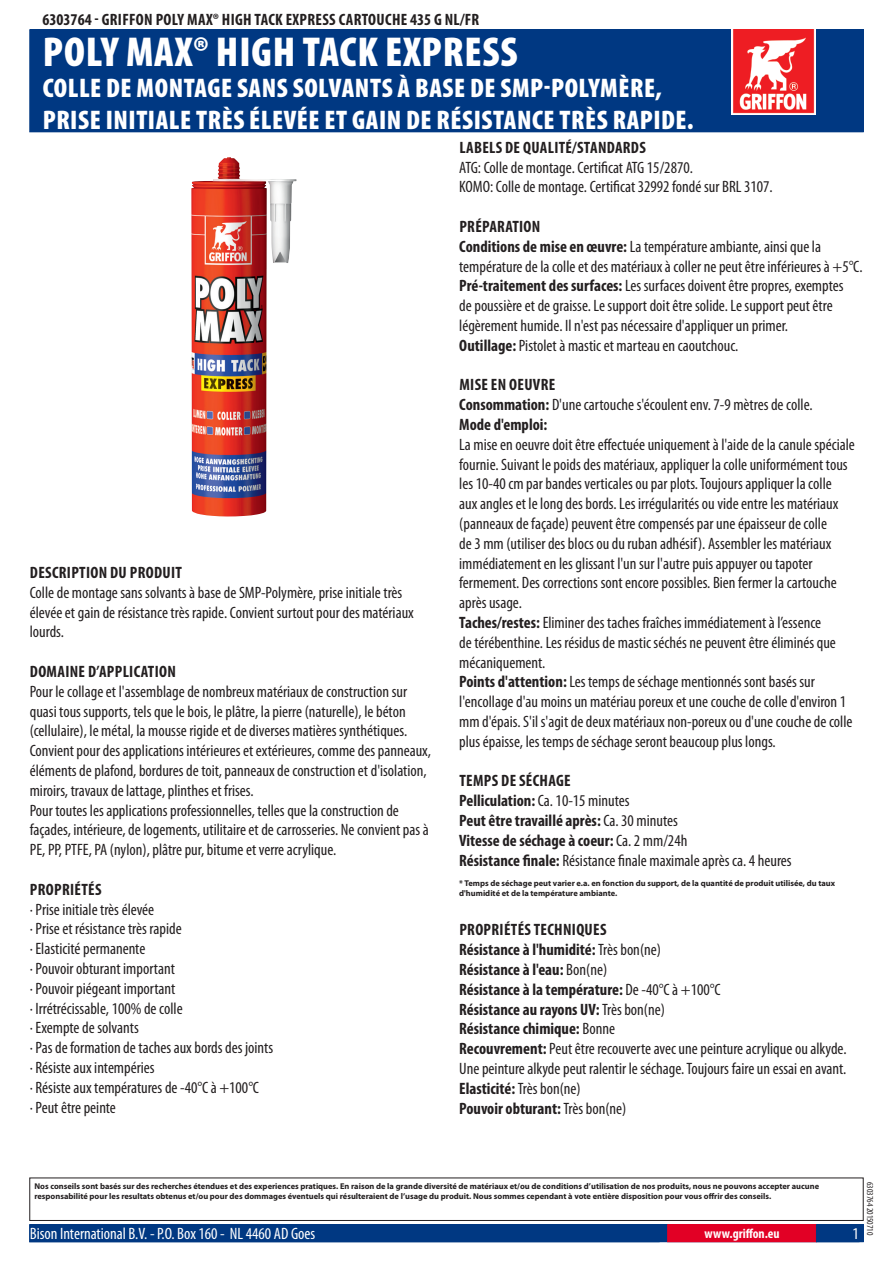
<style>
.page{position:relative;width:893px;height:1263px;background:#fff}
.page>*{position:absolute;margin:0;border:0;box-sizing:border-box;transform-origin:0 0}
.PageHeader{font:900 condensed 42px "Myriad Pro";letter-spacing:.02em;color:#fff}
.PageSubheader{font:900 condensed 27px/32.4px "Myriad Pro";letter-spacing:.02em;color:#fff}
.Regular{font:condensed 16.5px/19.8px "Myriad Pro";color:#231f20}
.Regular-2{font:700 condensed 16.5px "Myriad Pro";color:#231f20}
.TOCItem{font:700 condensed 16.5px "Myriad Pro";letter-spacing:.02em;color:#231f20}
.ContactData{font:condensed 16.5px "Myriad Pro";color:#fff}
.URL{font:700 condensed 13.5px "Myriad Pro";letter-spacing:.015em;color:#fff}
.Revisie{font:condensed 9px "Myriad Pro";color:#231f20}
.Disclaimer{font:700 8.4px/10.1px "Myriad Pro";color:#231f20}
.s1{font-weight:700}
.s2{font-weight:400}
</style>
<div class="page">
<div style="left:30px;top:30px;width:833px;height:102px;background:#003882"></div>
<img style="left:731px;top:30px;width:85px;height:85px">
<div style="left:29px;top:1177px;width:835px;height:44px;border:1px solid #231f20"></div>
<div style="left:30px;top:1225px;width:833px;height:17px;background:#003882"></div>
<div style="left:29px;top:1224px;width:835px;height:18px;border:1px solid #003882"></div>
<div style="left:668px;top:1225px;width:148px;height:17px;background:#e20025"></div>
<div style="left:667px;top:1224px;width:150px;height:18px;border:1px solid #e20025"></div>
<img style="left:191px;top:157px;width:106px;height:359px">
<p class="TOCItem" style="left:43px;top:9px;width:430px">6303764 - Griffon Poly Max® High Tack Express Cartouche 435 g NL/FR</p>
<p class="PageHeader" style="left:43px;top:25px;width:476px">POLY MAX® HIGH TACK EXPRESS</p>
<p class="PageSubheader" style="left:43px;top:71px;width:652px">COLLE DE MONTAGE SANS SOLVANTS À BASE DE SMP-POLYMÈRE,<br>PRISE INITIALE TRÈS ÉLEVÉE ET GAIN DE RÉSISTANCE TRÈS RAPIDE.</p>
<p class="TOCItem" style="left:30px;top:562px;width:152px">Description du produit</p>
<p class="Regular" style="left:30px;top:582px;width:386px">Colle de montage sans solvants à base de SMP-Polymère, prise initiale très élevée et gain de résistance très rapide. Convient surtout pour des matériaux lourds.</p>
<p class="TOCItem" style="left:30px;top:661px;width:147px">Domaine d’application</p>
<p class="Regular" style="left:30px;top:681px;width:379px;text-align:justify">Pour le collage et l'assemblage de nombreux matériaux de construction sur quasi tous supports, tels que le bois, le plâtre, la pierre (naturelle), le béton (cellulaire), le métal, la mousse rigide et de diverses matières synthétiques.</p>
<p class="Regular" style="left:30px;top:741px;width:403px">Convient pour des applications intérieures et extérieures, comme des panneaux, éléments de plafond, bordures de toit, panneaux de construction et d'isolation, miroirs, travaux de lattage, plinthes et frises.</p>
<p class="Regular" style="left:30px;top:800px;width:401px">Pour toutes les applications professionnelles, telles que la construction de façades, intérieure, de logements, utilitaire et de carrosseries. Ne convient pas à<br>PE, PP, PTFE, PA (nylon), plâtre pur, bitume et verre acrylique.</p>
<p class="TOCItem" style="left:30px;top:879px;width:73px">Propriétés</p>
<p class="Regular" style="left:30px;top:899px;width:126px">· Prise initiale très élevée</p>
<p class="Regular" style="left:30px;top:919px;width:153px">· Prise et résistance très rapide</p>
<p class="Regular" style="left:30px;top:939px;width:117px">· Elasticité permanente</p>
<p class="Regular" style="left:30px;top:958px;width:147px">· Pouvoir obturant important</p>
<p class="Regular" style="left:30px;top:978px;width:147px">· Pouvoir piégeant important</p>
<p class="Regular" style="left:30px;top:998px;width:154px">· Irrétrécissable, 1 00% de colle</p>
<p class="Regular" style="left:30px;top:1018px;width:111px">· Exempte de solvants</p>
<p class="Regular" style="left:30px;top:1038px;width:245px">· Pas de formation de taches aux bords des joints</p>
<p class="Regular" style="left:30px;top:1057px;width:126px">· Résiste aux intempéries</p>
<p class="Regular" style="left:30px;top:1077px;width:231px">· Résiste aux températures de -40°C à +1 00°C</p>
<p class="Regular" style="left:30px;top:1097px;width:88px">· Peut être peinte</p>
<p class="TOCItem" style="left:459px;top:137px;width:188px">Labels de qualité/Standards</p>
<p class="Regular" style="left:459px;top:157px;width:315px">ATG: Colle de montage. Certificat ATG 1 5/2870.<br>KOMO: Colle de montage. Certificat 32992 fondé sur BRL 31 07.</p>
<p class="TOCItem" style="left:459px;top:216px;width:83px">Préparation</p>
<p class="Regular" style="left:459px;top:236px;width:405px"><span class="s1">Conditions de mise en œuvre:</span> La température ambiante, ainsi que la température de la colle et des matériaux à coller ne peut être inférieures à +5°C.</p>
<p class="Regular" style="left:459px;top:276px;width:386px"><span class="s1">Pré-traitement des surfaces:</span> Les surfaces doivent être propres, exemptes de poussière et de graisse. Le support doit être solide. Le support peut être légèrement humide. Il n'est pas nécessaire d'appliquer un primer.</p>
<p class="Regular" style="left:459px;top:335px;width:281px"><span class="s1">Outillage:</span> Pistolet à mastic et marteau en caoutchouc.</p>
<p class="TOCItem" style="left:459px;top:374px;width:96px">Mise en oeuvre</p>
<p class="Regular" style="left:459px;top:395px;width:355px"><span class="s1">Consommation:</span> D'une cartouche s'écoulent env. 7-9 mètres de colle.</p>
<p class="Regular-2" style="left:459px;top:414px;width:90px">Mode d'emploi:</p>
<p class="Regular" style="left:459px;top:434px;width:397px">La mise en oeuvre doit être effectuée uniquement à l'aide de la canule spéciale fournie. Suivant le poids des matériaux, appliquer la colle uniformément tous les 1 0-40 cm par bandes verticales ou par plots. Toujours appliquer la colle<br>aux angles et le long des bords. Les irrégularités ou vide entre les matériaux (panneaux de façade) peuvent être compensés par une épaisseur de colle<br>de 3 mm (utiliser des blocs ou du ruban adhésif). Assembler les matériaux immédiatement en les glissant l'un sur l'autre puis appuyer ou tapoter fermement. Des corrections sont encore possibles. Bien fermer la cartouche après usage.</p>
<p class="Regular" style="left:459px;top:612px;width:378px"><span class="s1">Taches/restes:</span> Eliminer des taches fraîches immédiatement à l’essence de térébenthine. Les résidus de mastic séchés ne peuvent être éliminés que mécaniquement.</p>
<p class="Regular" style="left:459px;top:672px;width:395px"><span class="s1">Points d'attention:</span> Les temps de séchage mentionnés sont basés sur l'encollage d'au moins un matériau poreux et une couche de colle d'environ 1 mm d'épais. S'il s'agit de deux matériaux non-poreux ou d'une couche de colle plus épaisse, les temps de séchage seront beaucoup plus longs.</p>
<p class="TOCItem" style="left:459px;top:770px;width:105px">Temps de séchage</p>
<p class="Regular" style="left:459px;top:791px;width:172px"><span class="s1">Pelliculation:</span> Ca. 1 0-1 5 minutes</p>
<p class="Regular-2" style="left:459px;top:810px;width:220px">Peut être travaillé après: <span class="s2">Ca. 30 minutes</span></p>
<p class="Regular-2" style="left:459px;top:830px;width:230px">Vitesse de séchage à coeur: <span class="s2">Ca. 2 mm/24h</span></p>
<p class="Regular" style="left:459px;top:850px;width:334px"><span class="s1">Résistance finale:</span> Résistance finale maximale après ca. 4 heures</p>
<p class="Disclaimer" style="left:459px;top:878px;width:377px">* Temps de séchage peut varier e.a. en fonction du support, de la quantité de produit utilisée, du taux d'humidité et de la température ambiante.</p>
<p class="TOCItem" style="left:459px;top:920px;width:149px">Propriétés techniques</p>
<p class="Regular-2" style="left:459px;top:939px;width:203px">Résistance à l'humidité: <span class="s2">Très bon(ne)</span></p>
<p class="Regular-2" style="left:459px;top:959px;width:149px">Résistance à l'eau: <span class="s2">Bon(ne)</span></p>
<p class="Regular-2" style="left:459px;top:979px;width:263px">Résistance à la température: <span class="s2">De -40°C à +1 00°C</span></p>
<p class="Regular-2" style="left:459px;top:999px;width:207px">Résistance au rayons UV: <span class="s2">Très bon(ne)</span></p>
<p class="Regular-2" style="left:459px;top:1019px;width:157px">Résistance chimique: <span class="s2">Bonne</span></p>
<p class="Regular" style="left:459px;top:1039px;width:389px"><span class="s1">Recouvrement:</span> Peut être recouverte avec une peinture acrylique ou alkyde.<br>Une peinture alkyde peut ralentir le séchage. Toujours faire un essai en avant.</p>
<p class="Regular-2" style="left:459px;top:1078px;width:123px">Elasticité: <span class="s2">Très bon(ne)</span></p>
<p class="Regular-2" style="left:459px;top:1098px;width:169px">Pouvoir obturant: <span class="s2">Très bon(ne)</span></p>
<p class="Disclaimer" style="left:34px;top:1181px;width:786px">Nos conseils sont basés sur des recherches étendues et des experiences pratiques. En raison de la grande diversité de matériaux et/ou de conditions d’utilisation de nos produits, nous ne pouvons accepter aucune responsabilité pour les resultats obtenus et/ou pour des dommages éventuels qui résulteraient de l’usage du produit. Nous sommes cependant à vote entière disposition pour vous offrir des conseils.</p>
<p class="ContactData" style="left:30px;top:1224px;width:287px">Bison International B.V. - P.O. Box 1 60 - NL 4460 AD Goes</p>
<p class="URL" style="left:704px;top:1225px;width:77px">www.griffon.eu</p>
<p class="Revisie" style="left:875px;top:1182px;width:55px;rotate:90deg">6303764 201 5071 0</p>
</div>
